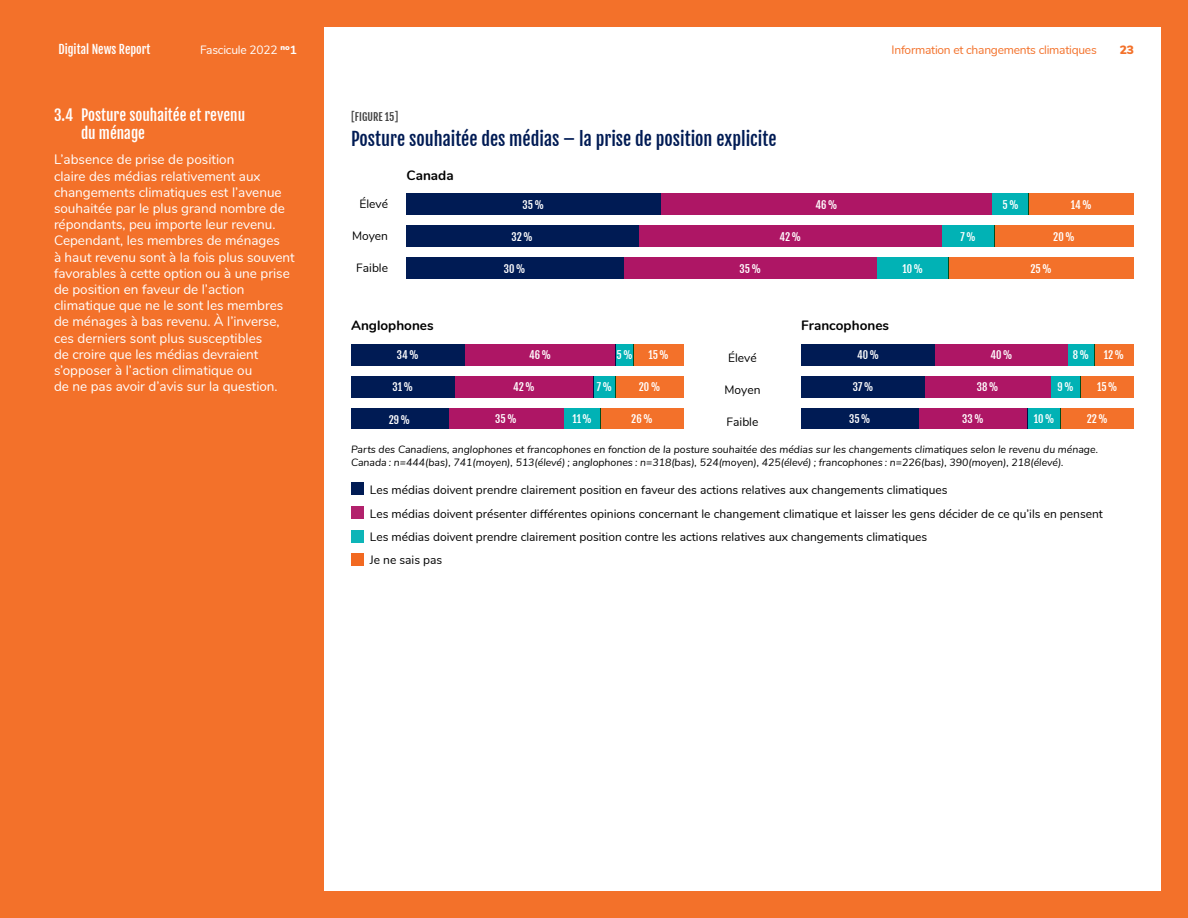
<style>
.page{position:relative;width:1188px;height:918px;background:#fff}
.page>*{position:absolute;margin:0;border:0;box-sizing:border-box;transform-origin:0 0}
.Titre_tableau{font:18px "Fjalla One";color:#001b54}
.Titre__2__3_1{font:15px/18px "Fjalla One";color:#fff}
.Texte_courant{font:13.5px/16.2px "Nunito";color:#fff}
.t1{font:700 13.5px "Nunito";color:#000}
.Légende{font:12px "Nunito";color:#000}
.t2{font:12px "Nunito";letter-spacing:-.02em;color:#f3712a}
.t3{font:12px "Fjalla One";color:#fff}
.t4{font:12px "Nunito";letter-spacing:-.02em;color:#fff}
.t5{font:900 12px "Nunito";color:#f3712a}
.Vignette_tableau{font:italic 10.5px/12.6px "Nunito";color:#000}
.t6{font:10.5px "Fjalla One";color:#fff}
.Titre_tableau-2{font:10.5px "Fjalla One";color:#404040}
.s1{font-weight:700}
</style>
<div class="page">
<div style="left:0;top:0;width:1188px;height:918px;border:27px solid #f3712a"></div>
<div style="left:0;top:0;width:324px;height:918px;background:#f3712a"></div>
<div style="left:1029px;top:194px;width:105px;height:21px;background:#f3712a"></div>
<div style="left:992px;top:194px;width:37px;height:21px;background:#01b2b5"></div>
<div style="left:661px;top:194px;width:331px;height:21px;background:#ae1665"></div>
<div style="left:406px;top:194px;width:255px;height:21px;background:#001b54"></div>
<div style="left:994px;top:226px;width:140px;height:21px;background:#f3712a"></div>
<div style="left:942px;top:226px;width:52px;height:21px;background:#01b2b5"></div>
<div style="left:639px;top:226px;width:303px;height:21px;background:#ae1665"></div>
<div style="left:406px;top:226px;width:233px;height:21px;background:#001b54"></div>
<div style="left:948px;top:258px;width:186px;height:21px;background:#f3712a"></div>
<div style="left:877px;top:258px;width:71px;height:21px;background:#01b2b5"></div>
<div style="left:624px;top:258px;width:253px;height:21px;background:#ae1665"></div>
<div style="left:406px;top:258px;width:218px;height:21px;background:#001b54"></div>
<div style="left:634px;top:344px;width:50px;height:21px;background:#f3712a"></div>
<div style="left:616px;top:344px;width:18px;height:21px;background:#01b2b5"></div>
<div style="left:465px;top:344px;width:151px;height:21px;background:#ae1665"></div>
<div style="left:351px;top:344px;width:114px;height:21px;background:#001b54"></div>
<div style="left:616px;top:376px;width:68px;height:21px;background:#f3712a"></div>
<div style="left:593px;top:376px;width:23px;height:21px;background:#01b2b5"></div>
<div style="left:455px;top:376px;width:138px;height:21px;background:#ae1665"></div>
<div style="left:351px;top:376px;width:104px;height:21px;background:#001b54"></div>
<div style="left:600px;top:408px;width:84px;height:21px;background:#f3712a"></div>
<div style="left:564px;top:408px;width:36px;height:21px;background:#01b2b5"></div>
<div style="left:448px;top:408px;width:116px;height:21px;background:#ae1665"></div>
<div style="left:351px;top:408px;width:97px;height:21px;background:#001b54"></div>
<div style="left:1094px;top:344px;width:40px;height:21px;background:#f3712a"></div>
<div style="left:1068px;top:344px;width:26px;height:21px;background:#01b2b5"></div>
<div style="left:935px;top:344px;width:133px;height:21px;background:#ae1665"></div>
<div style="left:801px;top:344px;width:134px;height:21px;background:#001b54"></div>
<div style="left:1081px;top:376px;width:53px;height:21px;background:#f3712a"></div>
<div style="left:1051px;top:376px;width:30px;height:21px;background:#01b2b5"></div>
<div style="left:925px;top:376px;width:126px;height:21px;background:#ae1665"></div>
<div style="left:801px;top:376px;width:124px;height:21px;background:#001b54"></div>
<div style="left:1061px;top:408px;width:73px;height:21px;background:#f3712a"></div>
<div style="left:1028px;top:408px;width:33px;height:21px;background:#01b2b5"></div>
<div style="left:918px;top:408px;width:110px;height:21px;background:#ae1665"></div>
<div style="left:801px;top:408px;width:117px;height:21px;background:#001b54"></div>
<div style="left:351px;top:482px;width:13px;height:13px;background:#001b54"></div>
<div style="left:351px;top:506px;width:13px;height:13px;background:#b2216c"></div>
<div style="left:351px;top:530px;width:13px;height:13px;background:#0db5b8"></div>
<div style="left:351px;top:553px;width:13px;height:13px;background:#f26921"></div>
<p class="t3" style="left:59px;top:42px;width:93px">Digital News Report</p>
<p class="t4" style="left:200px;top:41px;width:98px">Fascicule 2022 <sup>no</sup><span class="s1">1</span></p>
<p class="t2" style="left:892px;top:41px;width:207px">Information et changements climatiques</p>
<p class="t5" style="left:1120px;top:41px;width:16px">23</p>
<p class="Titre__2__3_1" style="left:81px;top:106px;width:166px;text-indent:-27px">3.4 Posture souhaitée et revenu du ménage</p>
<p class="Texte_courant" style="left:54px;top:151px;width:242px">L’absence de prise de position<br>claire des médias relativement aux changements climatiques est l’avenue souhaitée par le plus grand nombre de répondants, peu importe leur revenu.<br>Cependant, les membres de ménages<br>à haut revenu sont à la fois plus souvent favorables à cette option ou à une prise de position en faveur de l’action climatique que ne le sont les membres de ménages à bas revenu. À l’inverse, ces derniers sont plus susceptibles<br>de croire que les médias devraient s’opposer à l’action climatique ou<br>de ne pas avoir d’avis sur la question.</p>
<p class="Titre_tableau-2" style="left:351px;top:110px;width:49px">[FIGURE 15]</p>
<p class="Titre_tableau" style="left:351px;top:127px;width:427px">Posture souhaitée des médias – la prise de position explicite</p>
<p class="Légende" style="left:360px;top:195px;width:30px">Élevé</p>
<p class="Légende" style="left:352px;top:227px;width:38px">Moyen</p>
<p class="Légende" style="left:356px;top:259px;width:33px">Faible</p>
<p class="t1" style="left:407px;top:165px;width:49px">Canada</p>
<p class="t6" style="left:522px;top:198px;width:23px">35 %</p>
<p class="t6" style="left:815px;top:198px;width:23px">46 %</p>
<p class="t6" style="left:1002px;top:198px;width:18px">5 %</p>
<p class="t6" style="left:1071px;top:198px;width:22px">14 %</p>
<p class="t6" style="left:512px;top:230px;width:23px">32 %</p>
<p class="t6" style="left:779px;top:230px;width:23px">42 %</p>
<p class="t6" style="left:960px;top:230px;width:17px">7 %</p>
<p class="t6" style="left:1053px;top:230px;width:23px">20 %</p>
<p class="t6" style="left:504px;top:262px;width:23px">30 %</p>
<p class="t6" style="left:740px;top:262px;width:23px">35 %</p>
<p class="t6" style="left:903px;top:262px;width:22px">10 %</p>
<p class="t6" style="left:1031px;top:262px;width:23px">25 %</p>
<p class="t1" style="left:351px;top:316px;width:84px">Anglophones</p>
<p class="t6" style="left:397px;top:349px;width:23px">34 %</p>
<p class="t6" style="left:529px;top:349px;width:23px">46 %</p>
<p class="t6" style="left:617px;top:349px;width:18px">5 %</p>
<p class="t6" style="left:648px;top:349px;width:22px">15 %</p>
<p class="t6" style="left:393px;top:381px;width:22px">31 %</p>
<p class="t6" style="left:513px;top:381px;width:23px">42 %</p>
<p class="t6" style="left:597px;top:381px;width:17px">7 %</p>
<p class="t6" style="left:639px;top:381px;width:23px">20 %</p>
<p class="t6" style="left:389px;top:413px;width:23px">29 %</p>
<p class="t6" style="left:495px;top:413px;width:23px">35 %</p>
<p class="t6" style="left:572px;top:413px;width:21px">11 %</p>
<p class="t6" style="left:631px;top:413px;width:23px">26 %</p>
<p class="t1" style="left:801px;top:316px;width:89px">Francophones</p>
<p class="t6" style="left:857px;top:349px;width:23px">40 %</p>
<p class="t6" style="left:990px;top:349px;width:23px">40 %</p>
<p class="t6" style="left:1073px;top:349px;width:18px">8 %</p>
<p class="t6" style="left:1104px;top:349px;width:22px">12 %</p>
<p class="t6" style="left:853px;top:381px;width:22px">37 %</p>
<p class="t6" style="left:977px;top:381px;width:23px">38 %</p>
<p class="t6" style="left:1058px;top:381px;width:18px">9 %</p>
<p class="t6" style="left:1097px;top:381px;width:22px">15 %</p>
<p class="t6" style="left:849px;top:413px;width:23px">35 %</p>
<p class="t6" style="left:962px;top:413px;width:23px">33 %</p>
<p class="t6" style="left:1034px;top:413px;width:22px">10 %</p>
<p class="t6" style="left:1087px;top:413px;width:23px">22 %</p>
<p class="Vignette_tableau" style="left:351px;top:443px;width:749px">Parts des Canadiens, anglophones et francophones en fonction de la posture souhaitée des médias sur les changements climatiques selon le revenu du ménage.<br>Canada : n=444(bas), 741(moyen), 513(élevé) ; anglophones : n=318(bas), 524(moyen), 425(élevé) ; francophones : n=226(bas), 390(moyen), 218(élevé).</p>
<p class="Légende" style="left:370px;top:481px;width:579px">Les médias doivent prendre clairement position en faveur des actions relatives aux changements climatiques</p>
<p class="Légende" style="left:370px;top:505px;width:735px">Les médias doivent présenter différentes opinions concernant le changement climatique et laisser les gens décider de ce qu’ils en pensent</p>
<p class="Légende" style="left:370px;top:528px;width:559px">Les médias doivent prendre clairement position contre les actions relatives aux changements climatiques</p>
<p class="Légende" style="left:370px;top:551px;width:74px">Je ne sais pas</p>
<p class="Légende" style="left:728px;top:349px;width:30px">Élevé</p>
<p class="Légende" style="left:724px;top:381px;width:38px">Moyen</p>
<p class="Légende" style="left:727px;top:413px;width:33px">Faible</p>
</div>
